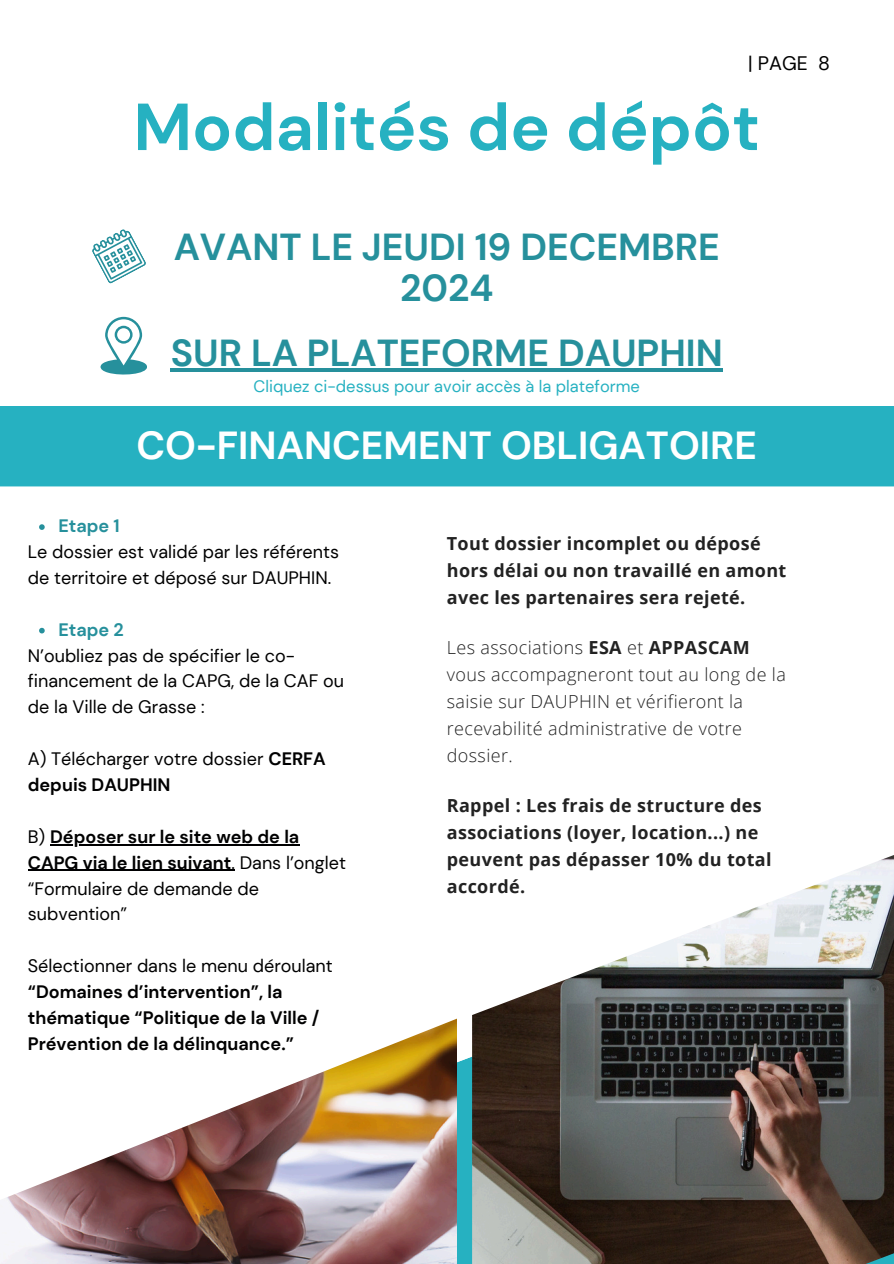
<style>
.page{position:relative;width:894px;height:1264px;background:#fff}
.page>*{position:absolute;margin:0;border:0;box-sizing:border-box;transform-origin:0 0}
.t1{font:700 66.3px "DM Sans";color:#26b1c1}
.t2{font:700 39px "DM Sans";color:#fff}
.t3{font:700 37.5px/40.5px "DM Sans";color:#26909c;text-align:center}
.t4{font:19.5px "DM Sans";color:#000}
.t5{font:18px/25.8px "DM Sans";color:#000001}
.t6{font:700 18px/27px "Open Sans";letter-spacing:.02em;color:#222}
.t7{font:300 18px/27px "Open Sans";letter-spacing:.02em;color:#222}
.t8{font:700 18px/25.8px "DM Sans";color:#000001}
.t9{font:700 18px "DM Sans";color:#26909c}
.t10{font:16.5px "DM Sans";color:#26b1c1}
.s1{font-weight:700}
.s2{font-weight:400}
</style>
<div class="page">
<svg style="left:50px;top:844px;width:422px;height:419px"></svg>
<img style="left:1px;top:1018px;width:455px;height:245px">
<img style="left:472px;top:855px;width:421px;height:408px">
<svg style="left:92px;top:229px;width:54px;height:55px"></svg>
<svg style="left:100px;top:317px;width:47px;height:58px"></svg>
<svg style="left:39px;top:524px;width:6px;height:6px"></svg>
<svg style="left:39px;top:628px;width:6px;height:5px"></svg>
<hr style="left:50px;top:844px;width:249px;height:1px;background:#000001">
<hr style="left:28px;top:869px;width:203px;height:2px;background:#000001">
<div style="left:0;top:406px;width:893px;height:80px;background:#26b1c1"></div>
<hr style="left:171px;top:368px;width:551px;height:3px;background:#26909c">
<h4 class="t4" style="left:748px;top:51px;width:83px">| PAGE 8</h4>
<p class="t1" style="left:133px;top:84px;width:628px">Modalités de dépôt</p>
<p class="t3" style="left:174px;top:227px;width:547px">AVANT LE JEUDI 19 DECEMBRE<br>2024</p>
<h5 class="t3" style="left:171px;top:332px;width:553px">SUR LA PLATEFORME DAUPHIN</h5>
<p class="t10" style="left:253px;top:375px;width:388px">Cliquez ci-dessus pour avoir accès à la plateforme</p>
<h5 class="t2" style="left:136px;top:420px;width:622px">CO-FINANCEMENT OBLIGATOIRE</h5>
<h2 class="t9" style="left:58px;top:514px;width:63px">Etape 1</h2>
<h2 class="t5" style="left:28px;top:539px;width:313px">Le dossier est validé par les référents de territoire et déposé sur DAUPHIN.</h2>
<p class="t9" style="left:58px;top:618px;width:67px">Etape 2</p>
<h2 class="t5" style="left:28px;top:642px;width:318px">N’oubliez pas de spécifier le co&shy;financement de la CAPG, de la CAF ou de la Ville de Grasse :</h2>
<p class="t5" style="left:28px;top:746px;width:299px">A) Télécharger votre dossier <span class="s1">CERFA depuis DAUPHIN</span></p>
<h5 class="t8" style="left:28px;top:823px;width:273px"><span class="s2">B)</span> Déposer sur le site web de la</h5>
<p class="t5" style="left:28px;top:849px;width:319px"><span class="s1">CAPG via le lien suivant</span>. Dans l’onglet “Formulaire de demande de subvention”</p>
<p class="t5" style="left:28px;top:953px;width:306px">Sélectionner dans le menu déroulant</p>
<h5 class="t8" style="left:28px;top:979px;width:293px">“Domaines d’intervention”, la thématique “Politique de la Ville /<br>Prévention de la délinquance.”</h5>
<h5 class="t6" style="left:446px;top:529px;width:341px">Tout dossier incomplet ou déposé hors délai ou non travaillé en amont avec les partenaires sera rejeté.</h5>
<h4 class="t7" style="left:446px;top:633px;width:340px">Les associations <span class="s1">ESA</span> et <span class="s1">APPASCAM </span>vous accompagneront tout au long de la saisie sur DAUPHIN et vérifieront la recevabilité administrative de votre dossier.</h4>
<h5 class="t6" style="left:446px;top:791px;width:326px">Rappel : Les frais de structure des associations (loyer, location...) ne peuvent pas dépasser 10% du total accordé.</h5>
</div>
